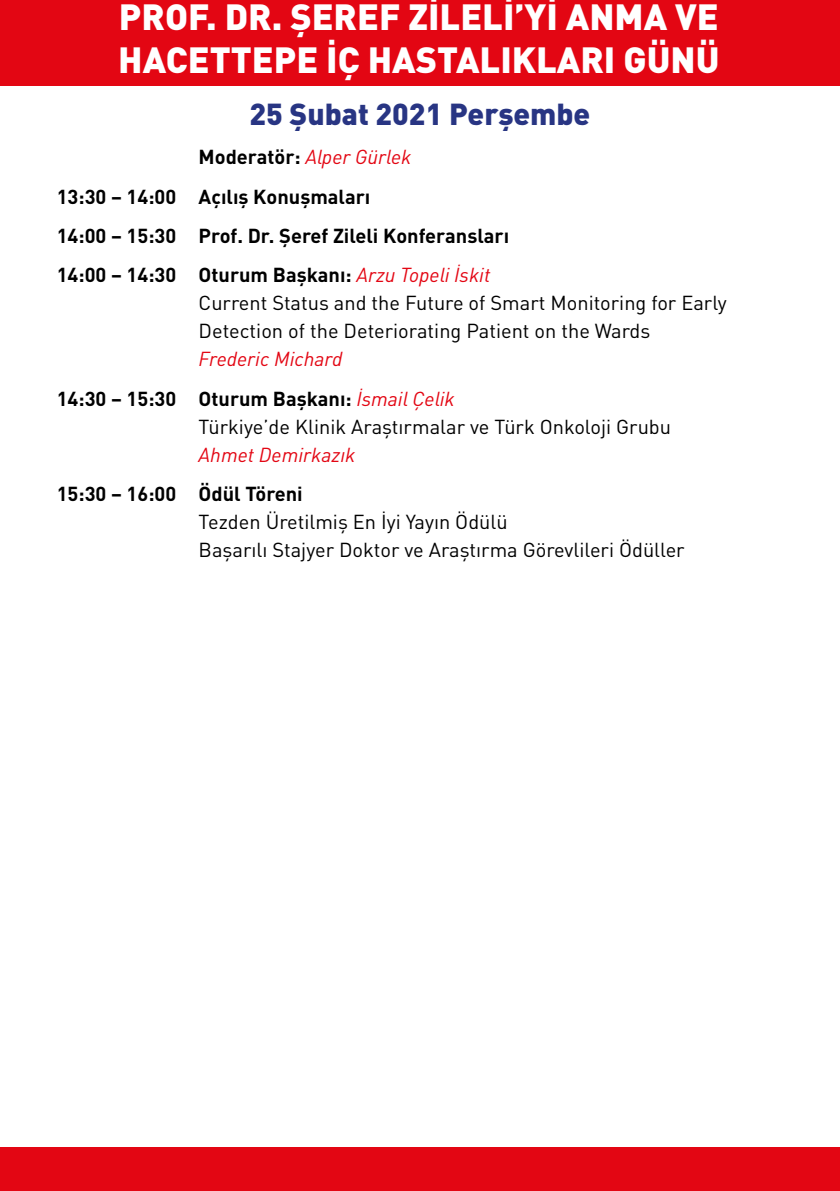
<style>
.page{position:relative;width:840px;height:1191px;background:#fff}
.page>*{position:absolute;margin:0;border:0;box-sizing:border-box;transform-origin:0 0}
.t1{font:900 36px/43.2px "DIN Pro";color:#fff}
.t2{font:900 30px "DIN Pro";color:#283583}
.t3{font:20px/28px "DIN Pro";color:#000}
.t4{font:700 20px/39.4px "DIN Pro";color:#000}
.t5{font:italic 20px/39.4px "DIN Pro";color:#e30613}
.s1{font-weight:400;font-style:italic;color:#e30613}
.s2{font-weight:700;font-style:normal;color:#000}
</style>
<div class="page">
<div style="left:0;top:1147px;width:839px;height:44px;background:#e30613"></div>
<div style="left:0;top:0;width:839px;height:85px;background:#e30613"></div>
<h1 class="t1" style="left:118px;top:-6px;width:602px">PROF. DR. ŞEREF ZİLELİ’Yİ ANMA VE<br>HACETTEPE İÇ HASTALIKLARI GÜNÜ</h1>
<h2 class="t2" style="left:249px;top:94px;width:342px">25 Şubat 2021 Perşembe</h2>
<p class="t4" style="left:57px;top:137px;width:453px;text-indent:142px">Moderatör: <span class="s1">Alper Gürlek<br></span>13:30 – 14:00 Açılış Konuşmaları<br>14:00 – 15:30 Prof. Dr. Şeref Zileli Konferansları 14:00 – 14:30 Oturum Başkanı: <span class="s1">Arzu Topeli İskit</span></p>
<p class="t3" style="left:198px;top:288px;width:529px">Current Status and the Future of Smart Monitoring for Early<br>Detection of the Deteriorating Patient on the Wards</p>
<p class="t5" style="left:57px;top:339px;width:399px;text-indent:142px">Frederic Michard<br><span class="s2">14:30 – 15:30 Oturum Başkanı:</span> İsmail Çelik</p>
<p class="t3" style="left:198px;top:412px;width:473px">Türkiye’de Klinik Araştırmalar ve Türk Onkoloji Grubu</p>
<p class="t5" style="left:198px;top:434px;width:158px">Ahmet Demirkazık</p>
<p class="t4" style="left:57px;top:473px;width:247px">15:30 – 16:00 Ödül Töreni</p>
<p class="t3" style="left:198px;top:507px;width:487px">Tezden Üretilmiş En İyi Yayın Ödülü<br>Başarılı Stajyer Doktor ve Araştırma Görevlileri Ödüller</p>
</div>
